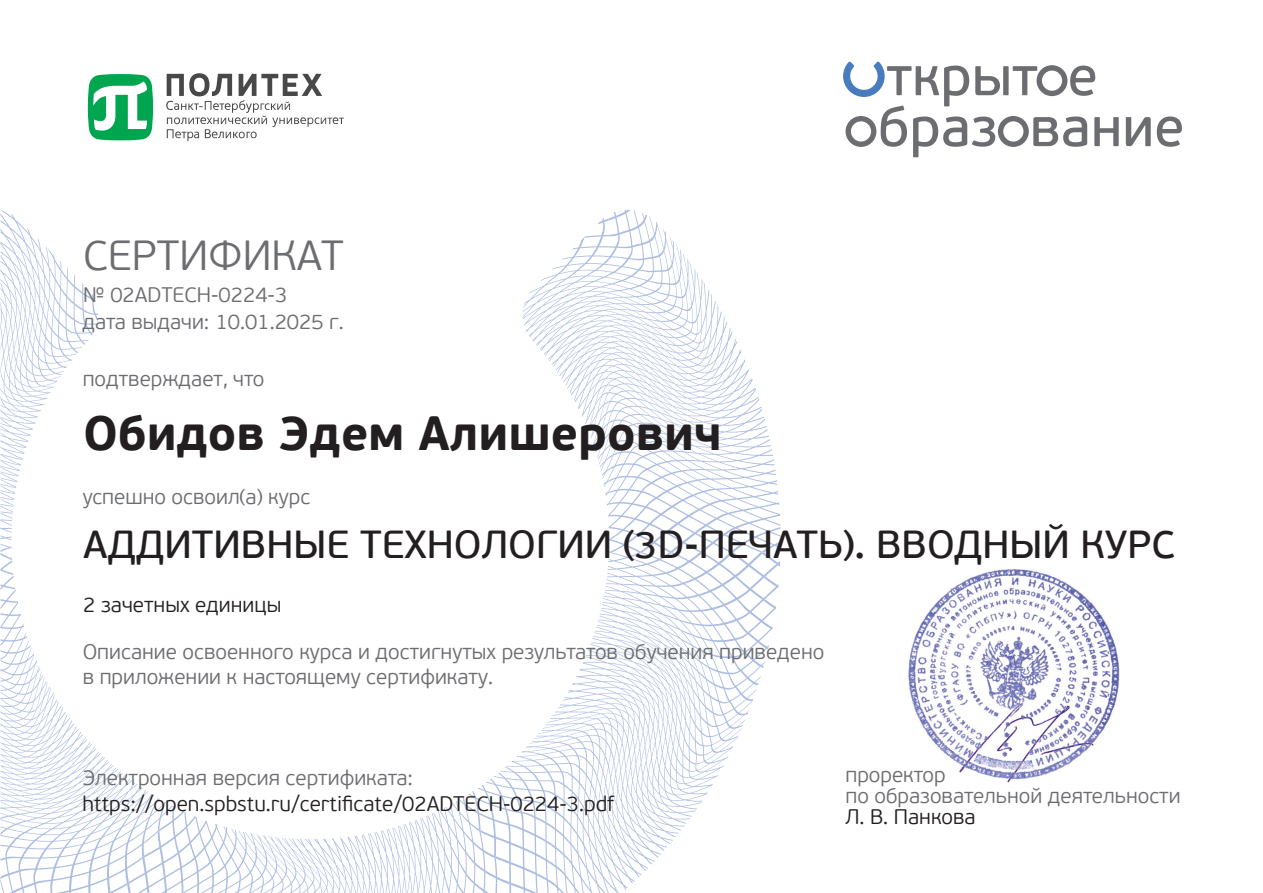
<style>
.page{position:relative;width:1263px;height:893px;background:#fff}
.page>*{position:absolute;margin:0;border:0;box-sizing:border-box;transform-origin:0 0}
.t1{font:700 48px "PF Beau Sans Pro";color:#231f20}
.t2{font:300 42px "PF Beau Sans Pro";color:#6c6d70}
.t3{font:39px "PF Beau Sans Pro Bbook";color:#231f20}
.t4{font:300 21px/25.2px "PF Beau Sans Pro";color:#6c6d70}
.t5{font:300 21px "PF Beau Sans Pro";color:#231f20}
</style>
<div class="page">
<svg style="left:524px;top:210px;width:245px;height:342px"></svg>
<svg style="left:0;top:210px;width:98px;height:342px"></svg>
<svg style="left:0;top:553px;width:160px;height:340px"></svg>
<svg style="left:127px;top:799px;width:336px;height:94px"></svg>
<svg style="left:463px;top:552px;width:317px;height:341px"></svg>
<svg style="left:490px;top:666px;width:274px;height:227px"></svg>
<svg style="left:843px;top:62px;width:276px;height:95px"></svg>
<svg style="left:1126px;top:117px;width:25px;height:29px"></svg>
<svg style="left:1157px;top:116px;width:25px;height:31px"></svg>
<svg style="left:166px;top:73px;width:178px;height:68px"></svg>
<svg style="left:88px;top:74px;width:65px;height:66px"></svg>
<img style="left:908px;top:570px;width:212px;height:213px">
<h2 class="t2" style="left:83px;top:231px;width:262px">СЕРТИФИКАТ</h2>
<p class="t4" style="left:83px;top:282px;width:206px">№ 02ADTECH-0224-3</p>
<p class="t4" style="left:82px;top:310px;width:263px">дата выдачи: 10.01.2025 г.</p>
<p class="t4" style="left:83px;top:366px;width:183px">подтверждает, что</p>
<h1 class="t1" style="left:83px;top:403px;width:640px">Обидов Эдем Алишерович</h1>
<p class="t4" style="left:83px;top:485px;width:229px">успешно освоил(а) курс</p>
<h3 class="t3" style="left:83px;top:522px;width:1093px">АДДИТИВНЫЕ ТЕХНОЛОГИИ (3D-ПЕЧАТЬ). ВВОДНЫЙ КУРС</h3>
<p class="t5" style="left:83px;top:593px;width:199px">2 зачетных единицы</p>
<p class="t4" style="left:83px;top:639px;width:743px">Описание освоенного курса и достигнутых результатов обучения приведено в приложении к настоящему сертификату.</p>
<p class="t4" style="left:83px;top:766px;width:332px">Электронная версия сертификата:</p>
<p class="t5" style="left:82px;top:792px;width:533px">https://open.spbstu.ru/certificate/02ADTECH-0224-3.pdf</p>
<p class="t4" style="left:845px;top:764px;width:337px;line-height:21px">проректор<br>по образовательной деятельности</p>
<p class="t5" style="left:845px;top:805px;width:132px">Л. В. Панкова</p>
</div>
